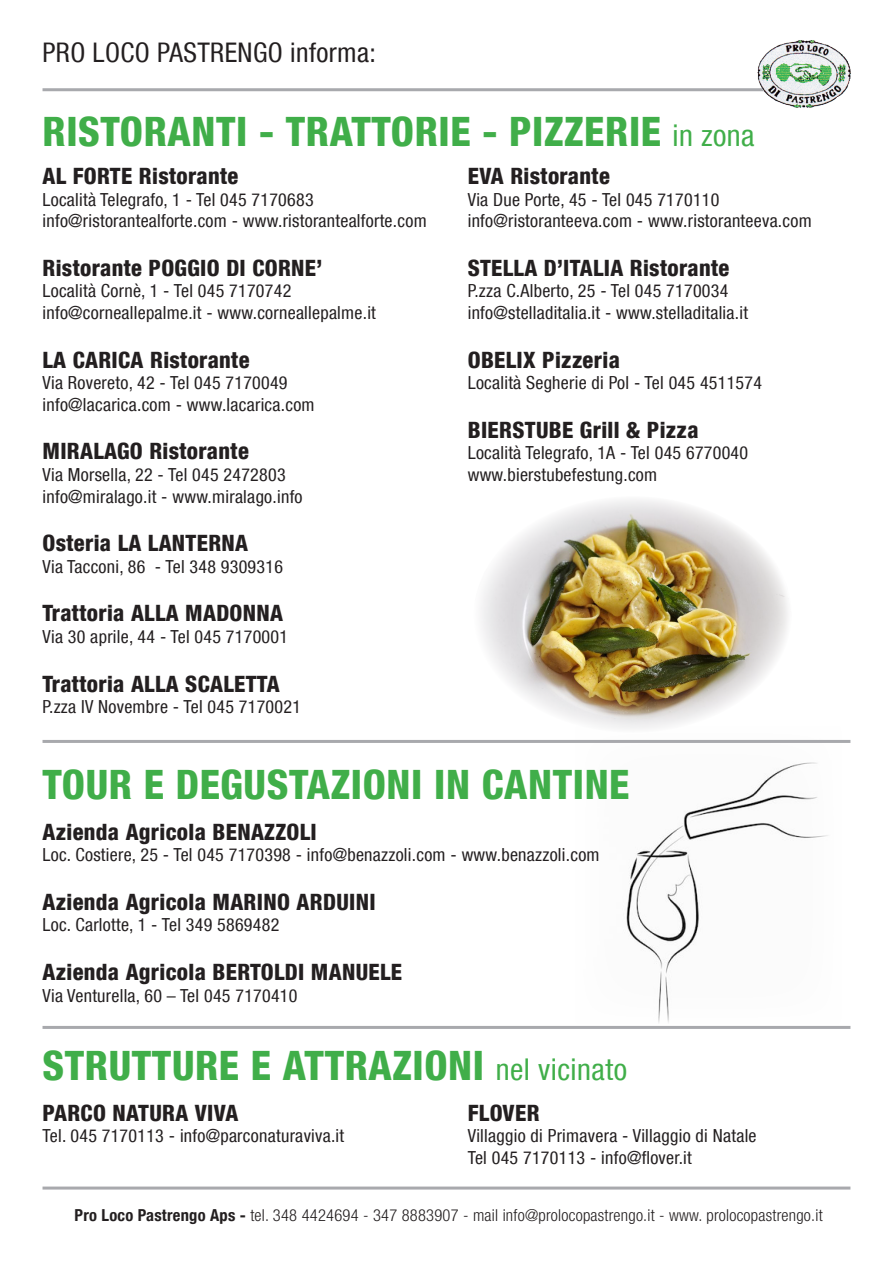
<style>
.page{position:relative;width:893px;height:1263px;background:#fff}
.page>*{position:absolute;margin:0;border:0;box-sizing:border-box;transform-origin:0 0}
.t1{font:800 condensed 40.5px "Helvetica Neue LT Com";letter-spacing:.015em;color:#40ae49}
.t2{font:condensed 27px "Helvetica Neue LT Com";letter-spacing:.015em;color:#231f20}
.t3{font:800 condensed 22.5px "Helvetica Neue LT Com";letter-spacing:.015em;color:#231f20}
.t4{font:condensed 18px "Helvetica Neue LT Com";letter-spacing:.015em;color:#231f20}
.t5{font:300 condensed 16.5px "Helvetica Neue LT Com";letter-spacing:.015em;color:#231f20}
.s1{font-weight:400;font-size:30px}
.s2{font-weight:700}
</style>
<div class="page">
<img style="left:626px;top:762px;width:202px;height:261px">
<hr style="left:43px;top:1186px;width:807px;height:3px;background:#a8a9ad">
<hr style="left:43px;top:1026px;width:807px;height:3px;background:#a8a9ad">
<hr style="left:43px;top:740px;width:807px;height:3px;background:#a8a9ad">
<hr style="left:43px;top:88px;width:764px;height:3px;background:#a8a9ad">
<img style="left:757px;top:40px;width:94px;height:68px">
<img style="left:481px;top:500px;width:307px;height:229px">
<p class="t2" style="left:43px;top:36px;width:335px">PRO LOCO PASTRENGO informa:</p>
<p class="t1" style="left:43px;top:107px;width:713px">RISTORANTI - TRATTORIE - PIZZERIE <span class="s1">in zona</span></p>
<p class="t3" style="left:43px;top:162px;width:197px">AL FORTE Ristorante</p>
<p class="t4" style="left:43px;top:189px;width:273px">Località Telegrafo, 1 - Tel 045 7170683</p>
<p class="t4" style="left:43px;top:210px;width:386px">info@ristorantealforte.com - www.ristorantealforte.com</p>
<p class="t3" style="left:43px;top:254px;width:281px">Ristorante POGGIO DI CORNE’</p>
<p class="t4" style="left:43px;top:280px;width:250px">Località Cornè, 1 - Tel 045 7170742</p>
<p class="t4" style="left:43px;top:302px;width:335px">info@corneallepalme.it - www.corneallepalme.it</p>
<p class="t3" style="left:43px;top:346px;width:209px">LA CARICA Ristorante</p>
<p class="t4" style="left:43px;top:372px;width:247px">Via Rovereto, 42 - Tel 045 7170049</p>
<p class="t4" style="left:43px;top:394px;width:274px">info@lacarica.com - www.lacarica.com</p>
<p class="t3" style="left:43px;top:438px;width:208px">MIRALAGO Ristorante</p>
<p class="t4" style="left:43px;top:464px;width:245px">Via Morsella, 22 - Tel 045 2472803</p>
<p class="t4" style="left:43px;top:486px;width:262px">info@miralago.it - www.miralago.info</p>
<p class="t3" style="left:43px;top:529px;width:207px">Osteria LA LANTERNA</p>
<p class="t4" style="left:43px;top:556px;width:242px">Via Tacconi, 86 - Tel 348 9309316</p>
<p class="t3" style="left:43px;top:600px;width:242px">Trattoria ALLA MADONNA</p>
<p class="t4" style="left:43px;top:626px;width:247px">Via 30 aprile, 44 - Tel 045 7170001</p>
<p class="t3" style="left:43px;top:670px;width:239px">Trattoria ALLA SCALETTA</p>
<p class="t4" style="left:43px;top:696px;width:260px">P.zza IV Novembre - Tel 045 7170021</p>
<p class="t3" style="left:468px;top:162px;width:144px">EVA Ristorante</p>
<p class="t4" style="left:468px;top:189px;width:253px">Via Due Porte, 45 - Tel 045 7170110</p>
<p class="t4" style="left:468px;top:210px;width:345px">info@ristoranteeva.com - www.ristoranteeva.com</p>
<p class="t3" style="left:468px;top:254px;width:263px">STELLA D’ITALIA Ristorante</p>
<p class="t4" style="left:468px;top:280px;width:262px">P.zza C.Alberto, 25 - Tel 045 7170034</p>
<p class="t4" style="left:468px;top:302px;width:282px">info@stelladitalia.it - www.stelladitalia.it</p>
<p class="t3" style="left:468px;top:346px;width:154px">OBELIX Pizzeria</p>
<p class="t4" style="left:468px;top:372px;width:296px">Località Segherie di Pol - Tel 045 4511574</p>
<p class="t3" style="left:468px;top:416px;width:232px">BIERSTUBE Grill &amp; Pizza</p>
<p class="t4" style="left:468px;top:442px;width:282px">Località Telegrafo, 1A - Tel 045 6770040</p>
<p class="t4" style="left:468px;top:464px;width:191px">www.bierstubefestung.com</p>
<p class="t1" style="left:43px;top:760px;width:588px">TOUR E DEGUSTAZIONI IN CANTINE</p>
<p class="t3" style="left:43px;top:818px;width:276px">Azienda Agricola BENAZZOLI</p>
<p class="t4" style="left:43px;top:844px;width:559px">Loc. Costiere, 25 - Tel 045 7170398 - info@benazzoli.com - www.benazzoli.com</p>
<p class="t3" style="left:43px;top:888px;width:335px">Azienda Agricola MARINO ARDUINI</p>
<p class="t4" style="left:43px;top:914px;width:238px">Loc. Carlotte, 1 - Tel 349 5869482</p>
<p class="t3" style="left:43px;top:958px;width:361px">Azienda Agricola BERTOLDI MANUELE</p>
<p class="t4" style="left:43px;top:984px;width:256px">Via Venturella, 60 – Tel 045 7170410</p>
<p class="t1" style="left:43px;top:1041px;width:586px">STRUTTURE E ATTRAZIONI <span class="s1">nel vicinato</span></p>
<p class="t3" style="left:43px;top:1099px;width:197px">PARCO NATURA VIVA</p>
<p class="t4" style="left:43px;top:1125px;width:303px">Tel. 045 7170113 - info@parconaturaviva.it</p>
<p class="t3" style="left:468px;top:1099px;width:73px">FLOVER</p>
<p class="t4" style="left:468px;top:1125px;width:290px">Villaggio di Primavera - Villaggio di Natale</p>
<p class="t4" style="left:468px;top:1147px;width:226px">Tel 045 7170113 - info@flover.it</p>
<p class="t5" style="left:75px;top:1206px;width:750px"><span class="s2">Pro Loco Pastrengo Aps -</span> tel. 348 4424694 - 347 8883907 - mail info@prolocopastrengo.it - www. prolocopastrengo.it</p>
</div>
